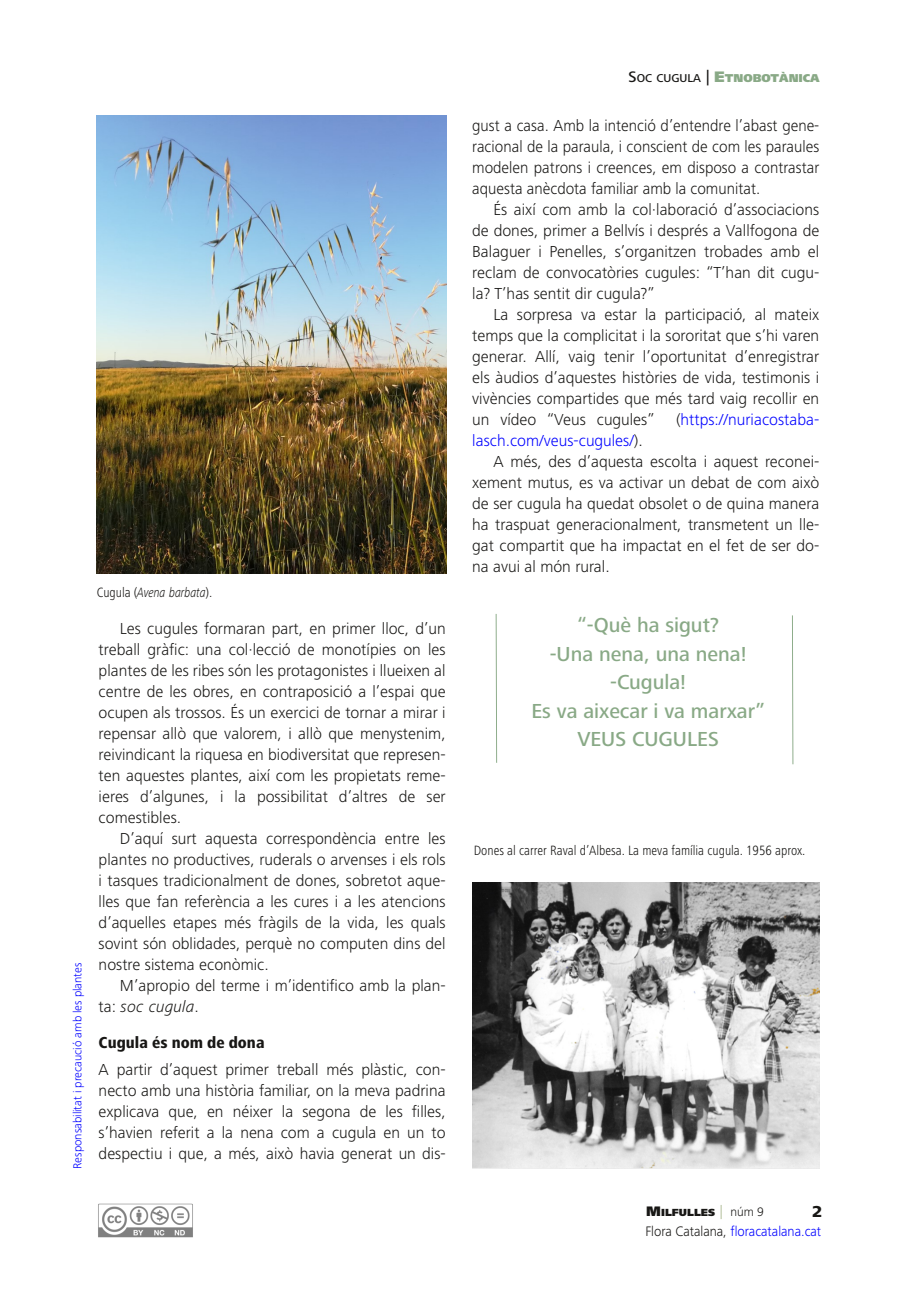
<style>
.page{position:relative;width:919px;height:1289px;background:#fff}
.page>*{position:absolute;margin:0;border:0;box-sizing:border-box;transform-origin:0 0}
.t1{font:500 21px/28.5px "Frutiger Next LT";color:#89a986;text-align:center}
.t2{font:300 16.5px/21px "Frutiger Next LT";color:#181715;text-align:justify}
.t3{font:300 16.5px/21px "Frutiger Next LT";color:#181715;text-align:justify;scale:.96 1}
.t4{font:300 16.5px "Frutiger Next LT";color:#00f}
.t5{font:800 condensed 16.5px "Frutiger Next LT";color:#181715}
.t6{font:800 16.5px "Frutiger Next LT";color:#181715}
.t7{font:300 14.25px "Frutiger Next LT";letter-spacing:-.005em;color:#00f;scale:.95 1}
.t8{font:300 condensed 13.95px "Frutiger Next LT";color:#181715}
.t9{font:italic 300 13.95px "Frutiger Next LT";letter-spacing:-.005em;color:#181715;scale:.8 1}
.t10{font:300 12px "Frutiger Next LT";letter-spacing:-.005em;color:#00f}
.t11{font:900 11.85px "Frutiger Next LT";color:#89a986}
.t12{font:900 10.65px "Frutiger Next LT";color:#181715}
.s1{font-style:normal;font-stretch:condensed}
.s2{font-style:italic}
.s3{font-weight:500;font-size:15.75px;color:#181715}
.s4{font-weight:500;color:#181715}
.s5{font-size:15.75px}
.s6{color:#181715}
.s7{font-size:14.25px}
.s8{font-weight:500;font-size:14.25px;color:#c1cbae}
.s9{font-weight:300;font-size:12.75px}
</style>
<div class="page">
<img style="left:98px;top:1203px;width:95px;height:35px">
<img style="left:96px;top:115px;width:350px;height:458px">
<img style="left:472px;top:882px;width:347px;height:286px">
<svg style="left:495px;top:614px;width:2px;height:149px"></svg>
<svg style="left:792px;top:615px;width:1px;height:149px"></svg>
<p class="t10" style="left:71px;top:1168px;width:208px;rotate:-90deg">Responsabilitat i precaució amb les plantes</p>
<p class="t9" style="left:97px;top:585px;width:146px"><span class="s1">Cugula (</span>Avena barbata<span class="s1">).</span></p>
<p class="t2" style="left:99px;top:617px;width:348px;text-indent:21px">Les cugules formaran part, en primer lloc, d’un treball gràfic: una col·lecció de monotípies on les plantes de les ribes són les protagonistes i llueixen al centre de les obres, en contraposició a l’espai que ocupen als trossos. És un exercici de tornar a mirar i repensar allò que valorem, i allò que menystenim, reivindicant la riquesa en biodiversitat que represen&shy;ten aquestes plantes, així com les propietats reme&shy;ieres d’algunes, i la possibilitat d’altres de ser comestibles.</p>
<p class="t2" style="left:99px;top:827px;width:348px;text-indent:21px">D’aquí surt aquesta correspondència entre les plantes no productives, ruderals o arvenses i els rols i tasques tradicionalment de dones, sobretot aque&shy;lles que fan referència a les cures i a les atencions d’aquelles etapes més fràgils de la vida, les quals sovint són oblidades, perquè no computen dins del nostre sistema econòmic.</p>
<p class="t2" style="left:99px;top:974px;width:348px;text-indent:21px">M’apropio del terme i m’identifico amb la plan&shy;ta: <span class="s2">soc cugula</span>.</p>
<p class="t5" style="left:99px;top:1032px;width:167px">Cugula és nom de dona</p>
<p class="t2" style="left:99px;top:1058px;width:348px">A partir d’aquest primer treball més plàstic, con&shy;necto amb una història familiar, on la meva padrina explicava que, en néixer la segona de les filles, s’havien referit a la nena com a cugula en un to despectiu i que, a més, això havia generat un dis-</p>
<p class="t11" style="left:628px;top:71px;width:192px"><span class="s3">S</span><span class="s4">OC CUGULA</span> <span class="s3">|</span> <span class="s5">E</span>TNOBOTÀNICA</p>
<p class="t3" style="left:472px;top:115px;width:363px">gust a casa. Amb la intenció d’entendre l’abast gene&shy;racional de la paraula, i conscient de com les paraules modelen patrons i creences, em disposo a contrastar aquesta anècdota familiar amb la comunitat.</p>
<p class="t2" style="left:472px;top:199px;width:348px;text-indent:21px">És així com amb la col·laboració d’associacions de dones, primer a Bellvís i després a Vallfogona de Balaguer i Penelles, s’organitzen trobades amb el reclam de convocatòries cugules: “T’han dit cugu&shy;la? T’has sentit dir cugula?”</p>
<p class="t2" style="left:472px;top:304px;width:348px;text-indent:21px">La sorpresa va estar la participació, al mateix temps que la complicitat i la sororitat que s’hi varen generar. Allí, vaig tenir l’oportunitat d’enregistrar els àudios d’aquestes històries de vida, testimonis i vivències compartides que més tard vaig recollir en un vídeo “Veus cugules”</p>
<p class="t4" style="left:676px;top:410px;width:145px"><span class="s6">(</span>https://nuriacostaba-</p>
<p class="t4" style="left:472px;top:431px;width:172px">lasch.com/veus-cugules/<span class="s6">).</span></p>
<p class="t2" style="left:493px;top:451px;width:327px">A més, des d’aquesta escolta i aquest reconei-</p>
<p class="t2" style="left:472px;top:472px;width:348px">xement mutus, es va activar un debat de com això</p>
<p class="t2" style="left:472px;top:493px;width:348px">de ser cugula ha quedat obsolet o de quina manera</p>
<p class="t2" style="left:472px;top:514px;width:348px">ha traspuat generacionalment, transmetent un lle-</p>
<p class="t2" style="left:472px;top:535px;width:348px">gat compartit que ha impactat en el fet de ser do-</p>
<p class="t2" style="left:472px;top:556px;width:139px">na avui al món rural.</p>
<p class="t1" style="left:531px;top:611px;width:235px">“-Què ha sigut?<br>-Una nena, una nena! -Cugula!<br>Es va aixecar i va marxar”<br>VEUS CUGULES</p>
<p class="t8" style="left:473px;top:842px;width:333px">Dones al carrer Raval d’Albesa. La meva família cugula. 1956 aprox.</p>
<p class="t12" style="left:646px;top:1206px;width:119px"><span class="s7">M</span>ILFULLES <span class="s8">|</span> <span class="s9">núm 9</span></p>
<p class="t6" style="left:812px;top:1202px;width:12px">2</p>
<p class="t7" style="left:645px;top:1223px;width:186px"><span class="s6">Flora Catalana,</span> floracatalana.cat</p>
</div>
